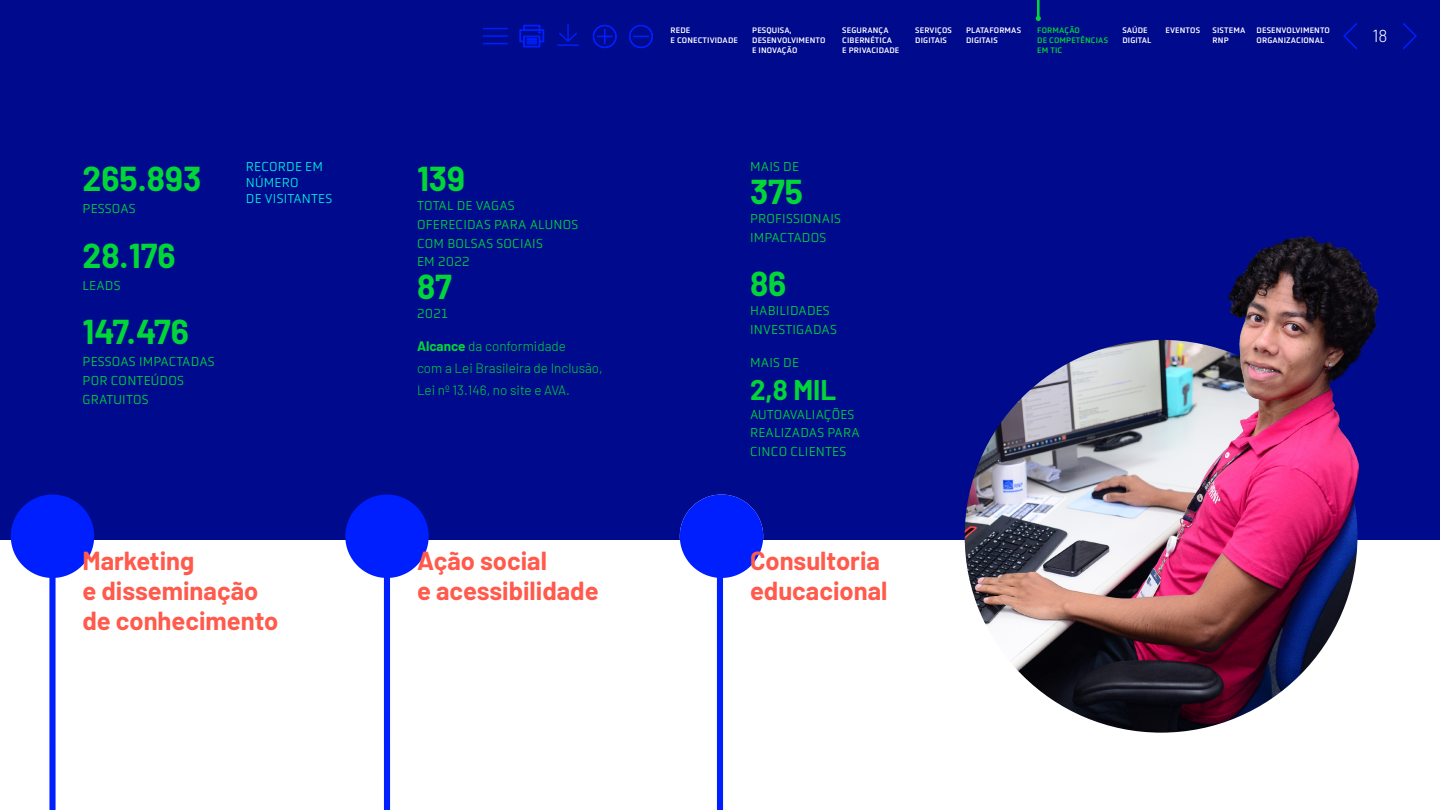
<style>
.page{position:relative;width:1440px;height:810px;background:#fff}
.page>*{position:absolute;margin:0;border:0;box-sizing:border-box;transform-origin:0 0}
.t1{font:700 33.75px "Barlow";color:#00d638}
.t2{font:700 27.75px "Barlow";color:#00d638}
.t3{font:700 25.5px "Barlow";color:#ff5a4b}
.t4{font:300 17.4px "Barlow";color:#fff}
.t5{font:300 13.5px/18.8px "Obvia";letter-spacing:.015em;color:#00d638}
.t6{font:300 13.5px/21.8px "Barlow";color:#00d638}
.t7{font:300 13.5px/15.8px "Obvia";letter-spacing:.015em;color:#00f0dc}
.t8{font:8.25px/9.9px "Obvia";letter-spacing:.015em;color:#fff}
.t9{font:8.25px/9.9px "Obvia";letter-spacing:.015em;color:#00d638}
.s1{font-weight:700}
</style>
<div class="page">
<div style="left:0;top:0;width:1440px;height:540px;background:#000a8c"></div>
<svg style="left:713px;top:577px;width:11px;height:233px"></svg>
<div style="left:11px;top:495px;width:83px;height:83px;background:#001fff;border-radius:50%"></div>
<div style="left:345px;top:495px;width:84px;height:83px;background:#001fff;border-radius:50%"></div>
<div style="left:680px;top:495px;width:83px;height:83px;background:#001fff;border-radius:50%"></div>
<svg style="left:380px;top:577px;width:14px;height:233px"></svg>
<svg style="left:45px;top:577px;width:15px;height:233px"></svg>
<svg style="left:1402px;top:23px;width:15px;height:27px"></svg>
<svg style="left:1343px;top:23px;width:15px;height:27px"></svg>
<img style="left:965px;top:340px;width:392px;height:393px;border-radius:196px">
<img style="left:743px;top:235px;width:637px;height:427px">
<svg style="left:1035px;top:0;width:6px;height:21px"></svg>
<svg style="left:483px;top:28px;width:25px;height:1px"></svg>
<hr style="left:483px;top:35px;width:25px;height:2px;background:#001fff">
<svg style="left:483px;top:43px;width:25px;height:1px"></svg>
<svg style="left:520px;top:25px;width:24px;height:22px"></svg>
<hr style="left:557px;top:44px;width:22px;height:2px;background:#001fff">
<svg style="left:559px;top:24px;width:18px;height:18px"></svg>
<svg style="left:593px;top:25px;width:24px;height:23px"></svg>
<svg style="left:629px;top:25px;width:24px;height:23px"></svg>
<p class="t1" style="left:82px;top:154px;width:120px">265.893</p>
<p class="t5" style="left:83px;top:199px;width:55px">PESSOAS</p>
<p class="t1" style="left:82px;top:231px;width:95px">28.176</p>
<p class="t5" style="left:83px;top:276px;width:39px">LEADS</p>
<p class="t1" style="left:82px;top:307px;width:108px">147.476</p>
<p class="t5" style="left:83px;top:352px;width:134px">PESSOAS IMPACTADAS<br>POR CONTEÚDOS<br>GRATUITOS</p>
<p class="t7" style="left:246px;top:159px;width:88px">RECORDE EM<br>NÚMERO<br>DE VISITANTES</p>
<p class="t3" style="left:82px;top:542px;width:113px">Marketing</p>
<p class="t3" style="left:82px;top:572px;width:177px">e disseminação</p>
<p class="t3" style="left:82px;top:602px;width:197px">de conhecimento</p>
<p class="t1" style="left:417px;top:154px;width:50px">139</p>
<p class="t5" style="left:417px;top:196px;width:163px">TOTAL DE VAGAS<br>OFERECIDAS PARA ALUNOS<br>COM BOLSAS SOCIAIS<br>EM 2022</p>
<p class="t1" style="left:417px;top:262px;width:36px">87</p>
<p class="t5" style="left:417px;top:304px;width:33px">2021</p>
<p class="t6" style="left:417px;top:334px;width:187px"><span class="s1">Alcance</span> da conformidade<br>com a Lei Brasileira de Inclusão,<br>Lei nº 13.146, no site e AVA.</p>
<p class="t3" style="left:417px;top:542px;width:131px">Ação social</p>
<p class="t3" style="left:417px;top:572px;width:183px">e acessibilidade</p>
<p class="t8" style="left:752px;top:25px;width:75px">PESQUISA,<br>DESENVOLVIMENTO<br>E INOVAÇÃO</p>
<p class="t8" style="left:842px;top:25px;width:59px">SEGURANÇA<br>CIBERNÉTICA<br>E PRIVACIDADE</p>
<p class="t8" style="left:966px;top:25px;width:57px">PLATAFORMAS<br>DIGITAIS</p>
<p class="t9" style="left:1037px;top:25px;width:72px">FORMAÇÃO<br>DE COMPETÊNCIAS<br>EM TIC</p>
<p class="t8" style="left:1123px;top:25px;width:30px">SAÚDE<br>DIGITAL</p>
<p class="t8" style="left:1166px;top:25px;width:36px">EVENTOS</p>
<p class="t8" style="left:1257px;top:25px;width:75px">DESENVOLVIMENTO<br>ORGANIZACIONAL</p>
<p class="t8" style="left:671px;top:25px;width:21px">REDE</p>
<p class="t8" style="left:671px;top:35px;width:69px">E CONECTIVIDADE</p>
<p class="t8" style="left:915px;top:25px;width:38px">SERVIÇOS<br>DIGITAIS</p>
<p class="t8" style="left:1213px;top:25px;width:34px">SISTEMA<br>RNP</p>
<p class="t5" style="left:750px;top:157px;width:50px">MAIS DE</p>
<p class="t1" style="left:750px;top:167px;width:55px">375</p>
<p class="t5" style="left:750px;top:209px;width:92px">PROFISSIONAIS<br>IMPACTADOS</p>
<p class="t1" style="left:750px;top:259px;width:38px">86</p>
<p class="t5" style="left:750px;top:301px;width:88px">HABILIDADES<br>INVESTIGADAS</p>
<p class="t5" style="left:750px;top:353px;width:50px">MAIS DE</p>
<p class="t2" style="left:750px;top:369px;width:88px">2,8 MIL</p>
<p class="t5" style="left:750px;top:405px;width:111px">AUTOAVALIAÇÕES<br>REALIZADAS PARA<br>CINCO CLIENTES</p>
<p class="t3" style="left:750px;top:542px;width:131px">Consultoria</p>
<p class="t3" style="left:750px;top:572px;width:139px">educacional</p>
<p class="t4" style="left:1372px;top:24px;width:17px">18</p>
</div>
